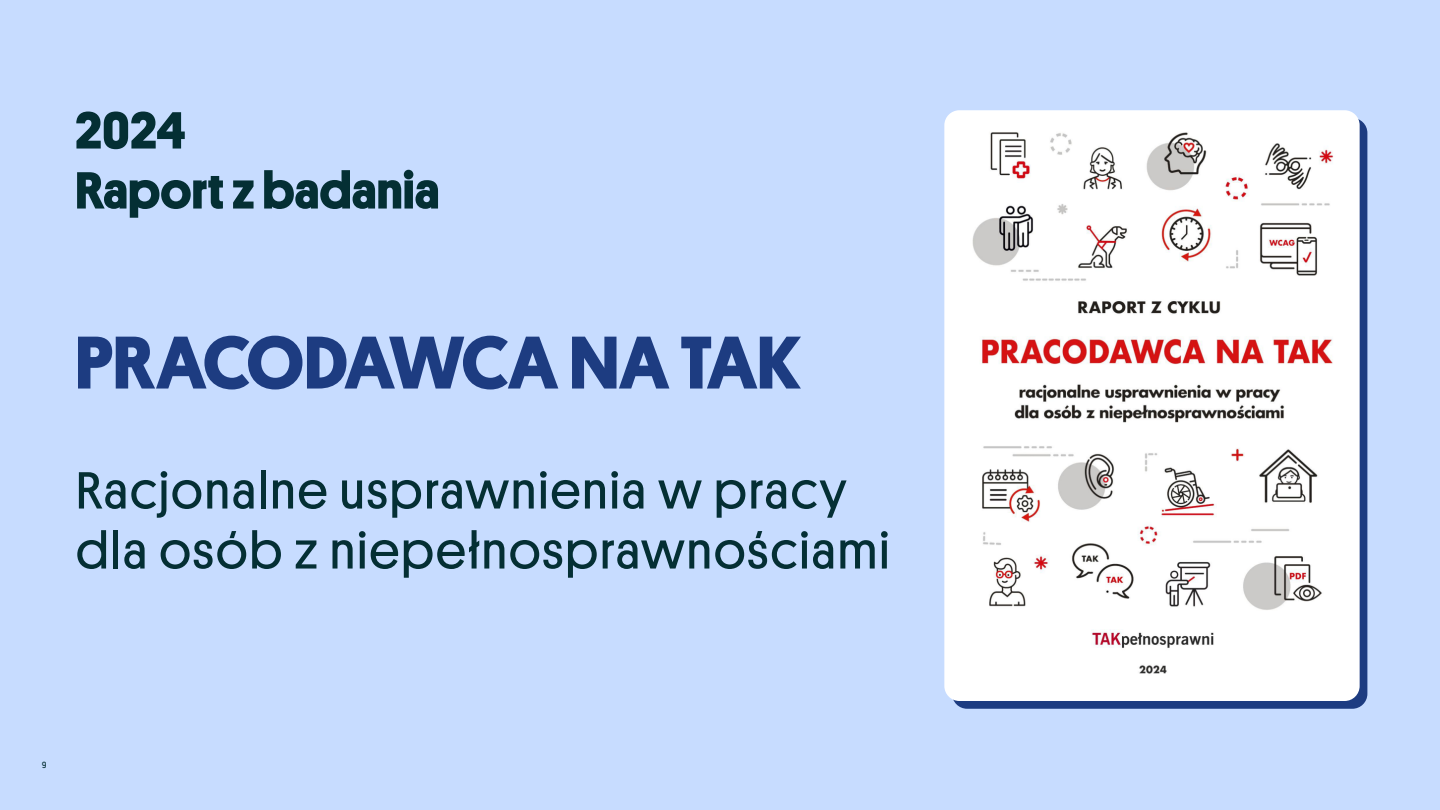
<style>
.page{position:relative;width:1440px;height:810px;background:#c7dcff}
.page>*{position:absolute;margin:0;border:0;box-sizing:border-box;transform-origin:0 0}
.t1{font:700 75px "Platform OLX";letter-spacing:-.02em;color:#1d3c81}
.t2{font:52.5px/60px "Platform OLX";color:#042f34}
.t3{font:700 52.5px/60px "Platform OLX";color:#042f34}
.t4{font:9px "Platform OLX";color:#042f34}
</style>
<div class="page">
<div style="left:952px;top:118px;width:415px;height:591px;background:#1d3c81;border-radius:15px"></div>
<img style="left:944px;top:110px;width:416px;height:591px">
<p class="t3" style="left:75px;top:97px;width:366px">2024<br>Raport z badania</p>
<h1 class="t1" style="left:75px;top:308px;width:727px">PRACODAWCA NA TAK</h1>
<p class="t2" style="left:75px;top:457px;width:817px">Racjonalne usprawnienia w pracy dla osób z niepełnosprawnościami</p>
<p class="t4" style="left:42px;top:758px;width:6px">9</p>
</div>
